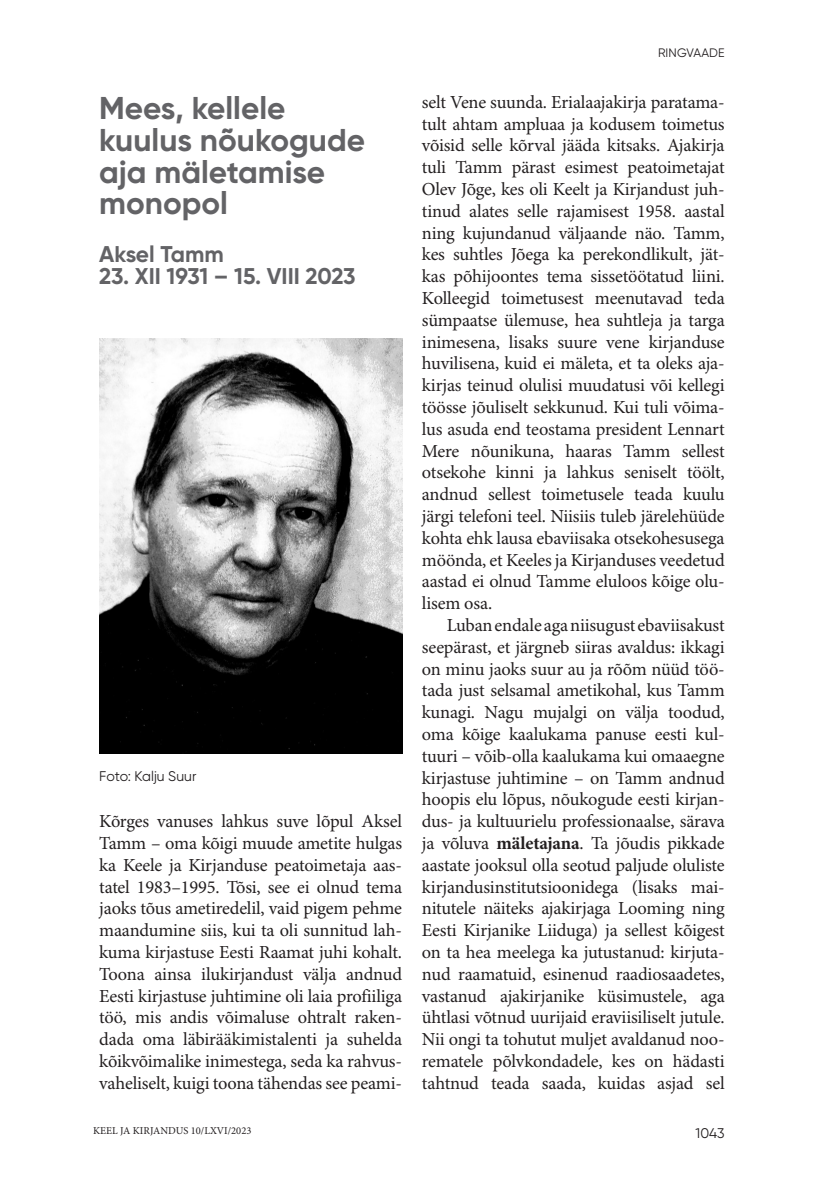
<style>
.page{position:relative;width:824px;height:1191px;background:#fff}
.page>*{position:absolute;margin:0;border:0;box-sizing:border-box;transform-origin:0 0}
.t1{font:700 31.5px/31.5px "Gilroy";color:#636366}
.t2{font:700 22.75px "Gilroy";color:#636366}
.t3{font:18.38px/21.9px "Minion Pro";letter-spacing:-.01em;color:#231f20;text-align:justify}
.t4{font:14px "Gilroy";color:#231f20}
.t5{font:12.25px "Gilroy";letter-spacing:.01em;color:#231f20}
.t6{font:10.5px "Minion Pro";color:#231f20}
.s1{font-weight:700}
</style>
<div class="page">
<img style="left:99px;top:338px;width:303px;height:415px">
<h1 class="t1" style="left:99px;top:92px;width:267px">Mees, kellele kuulus nõukogude aja mäletamise monopol</h1>
<p class="t2" style="left:99px;top:239px;width:126px">Aksel Tamm</p>
<p class="t2" style="left:99px;top:262px;width:258px">23. XII 1931 – 15. VIII 2023</p>
<p class="t4" style="left:99px;top:767px;width:99px">Foto: Kalju Suur</p>
<p class="t3" style="left:99px;top:811px;width:304px">Kõrges vanuses lahkus suve lõpul Aksel Tamm – oma kõigi muude ametite hulgas ka Keele ja Kirjanduse peatoimetaja aas&shy;tatel 1983–1995. Tõsi, see ei olnud tema jaoks tõus ametiredelil, vaid pigem pehme maandumine siis, kui ta oli sunnitud lah&shy;kuma kirjastuse Eesti Raamat juhi kohalt.<br>Toona ainsa ilukirjandust välja andnud Eesti kirjastuse juhtimine oli laia profiiliga töö, mis andis võimaluse ohtralt raken&shy;dada oma läbirääkimistalenti ja suhelda kõikvõimalike inimestega, seda ka rahvus&shy;vaheliselt, kuigi toona tähendas see peami-</p>
<p class="t6" style="left:93px;top:1124px;width:160px">KEEL JA KIRJANDUS 10/LXVI/2023</p>
<p class="t5" style="left:658px;top:45px;width:68px">RINGVAADE</p>
<p class="t3" style="left:422px;top:92px;width:304px">selt Vene suunda. Erialaajakirja paratama&shy;tult ahtam ampluaa ja kodusem toimetus võisid selle kõrval jääda kitsaks. Ajakirja tuli Tamm pärast esimest peatoimetajat Olev Jõge, kes oli Keelt ja Kirjandust juh&shy;tinud alates selle rajamisest 1958. aastal ning kujundanud väljaande näo. Tamm, kes suhtles Jõega ka perekondlikult, jät&shy;kas põhijoontes tema sissetöötatud liini.<br>Kolleegid toimetusest meenutavad teda sümpaatse ülemuse, hea suhtleja ja targa inimesena, lisaks suure vene kirjanduse huvilisena, kuid ei mäleta, et ta oleks aja&shy;kirjas teinud olulisi muudatusi või kellegi töösse jõuliselt sekkunud. Kui tuli võima&shy;lus asuda end teostama president Lennart Mere nõunikuna, haaras Tamm sellest otsekohe kinni ja lahkus seniselt töölt, andnud sellest toimetusele teada kuulu järgi telefoni teel. Niisiis tuleb järelehüüde kohta ehk lausa ebaviisaka otsekohesusega möönda, et Keeles ja Kirjanduses veedetud aastad ei olnud Tamme eluloos kõige olu&shy;lisem osa.</p>
<p class="t3" style="left:422px;top:615px;width:304px;text-indent:25px">Luban endale aga niisugust ebaviisakust seepärast, et järgneb siiras avaldus: ikkagi on minu jaoks suur au ja rõõm nüüd töö&shy;tada just selsamal ametikohal, kus Tamm kunagi. Nagu mujalgi on välja toodud, oma kõige kaalukama panuse eesti kul&shy;tuuri – võib-olla kaalukama kui omaaegne kirjastuse juhtimine – on Tamm andnud hoopis elu lõpus, nõukogude eesti kirjan&shy;dus- ja kultuurielu professionaalse, särava ja võluva <span class="s1">mäletajana</span>. Ta jõudis pikkade aastate jooksul olla seotud paljude oluliste kirjandusinstitutsioonidega (lisaks mai&shy;nitutele näiteks ajakirjaga Looming ning Eesti Kirjanike Liiduga) ja sellest kõigest on ta hea meelega ka jutustanud: kirjuta&shy;nud raamatuid, esinenud raadiosaadetes, vastanud ajakirjanike küsimustele, aga ühtlasi võtnud uurijaid eraviisiliselt jutule.<br>Nii ongi ta tohutut muljet avaldanud noo&shy;rematele põlvkondadele, kes on hädasti tahtnud teada saada, kuidas asjad sel</p>
<p class="t4" style="left:695px;top:1124px;width:31px">1043</p>
</div>
